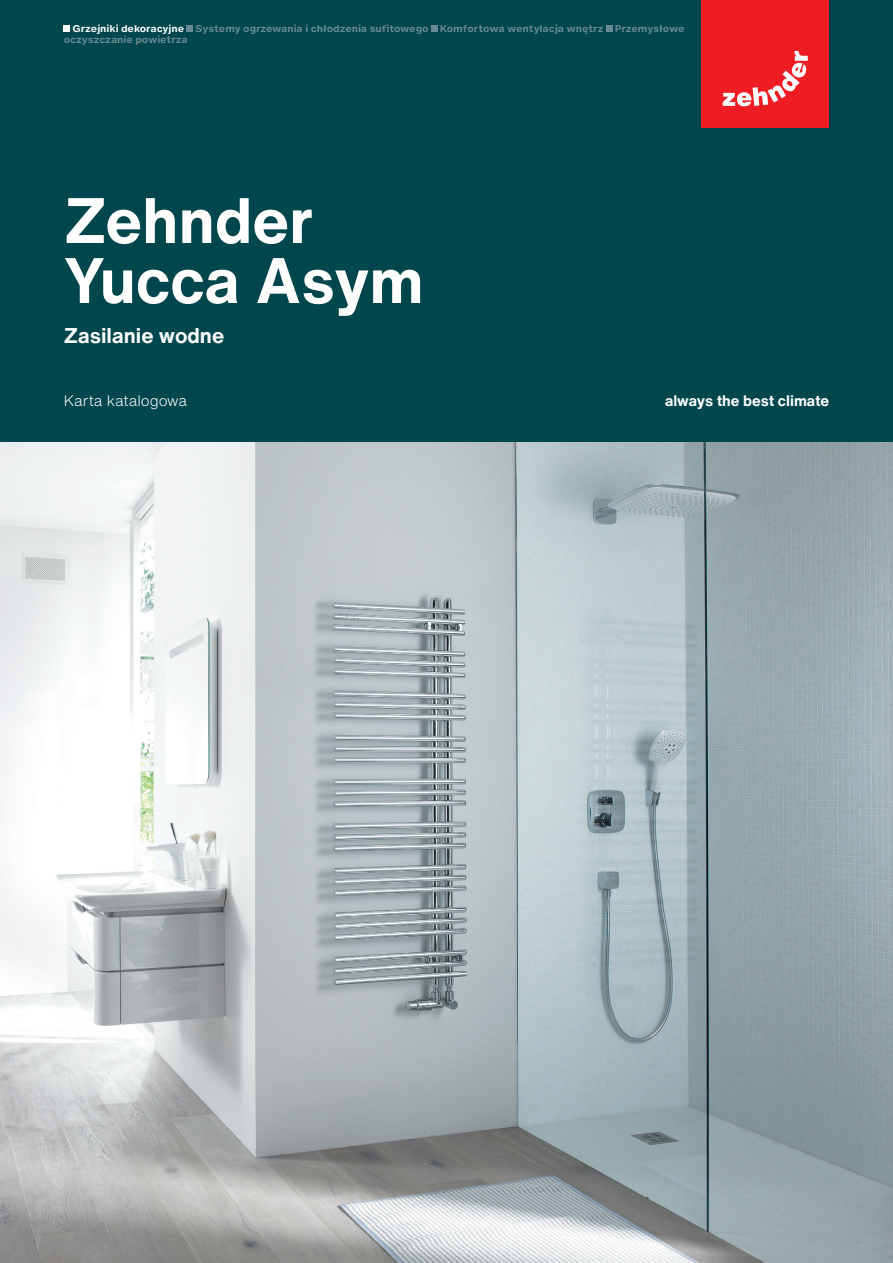
<style>
.page{position:relative;width:893px;height:1263px;background:#fff}
.page>*{position:absolute;margin:0;border:0;box-sizing:border-box;transform-origin:0 0}
.PageTitle{font:700 63px "Helvetica Now Text";color:#fff}
.Operation_Mode{font:700 21px "Helvetica Now Text";color:#fff}
.Claim{font:700 15px "Helvetica Now Text";color:#fff}
.PageSubTitle{font:300 15px "Helvetica Now Text";color:#fff}
.Breadcrumb{font:700 9.3px/11.2px "Helvetica Now Micro";letter-spacing:-.01em;color:#6a8b93}
.s1{color:#fff}
</style>
<div class="page">
<img style="left:0;top:442px;width:893px;height:821px">
<div style="left:0;top:0;width:893px;height:442px;background:#00464d"></div>
<div style="left:702px;top:0;width:127px;height:128px;background:#ee1d23"></div>
<svg style="left:723px;top:51px;width:85px;height:55px"></svg>
<div style="left:64px;top:25px;width:6px;height:7px;background:#fff"></div>
<div style="left:187px;top:25px;width:6px;height:7px;background:#6a8b93"></div>
<div style="left:431px;top:25px;width:6px;height:7px;background:#6a8b93"></div>
<div style="left:606px;top:25px;width:6px;height:7px;background:#6a8b93"></div>
<p class="Breadcrumb" style="left:64px;top:23px;width:622px;text-indent:9px"><span class="s1">Grzejniki dekoracyjne</span> Systemy ogrzewania i chłodzenia sufitowego Komfortowa wentylacja wnętrz Przemysłowe oczyszczanie powietrza</p>
<p class="PageTitle" style="left:64px;top:178px;width:251px">Zehnder</p>
<p class="PageTitle" style="left:64px;top:238px;width:362px">Yucca Asym</p>
<p class="Operation_Mode" style="left:64px;top:321px;width:162px">Zasilanie wodne</p>
<p class="PageSubTitle" style="left:64px;top:390px;width:125px">Karta katalogowa</p>
<p class="Claim" style="left:665px;top:390px;width:166px">always the best climate</p>
</div>
